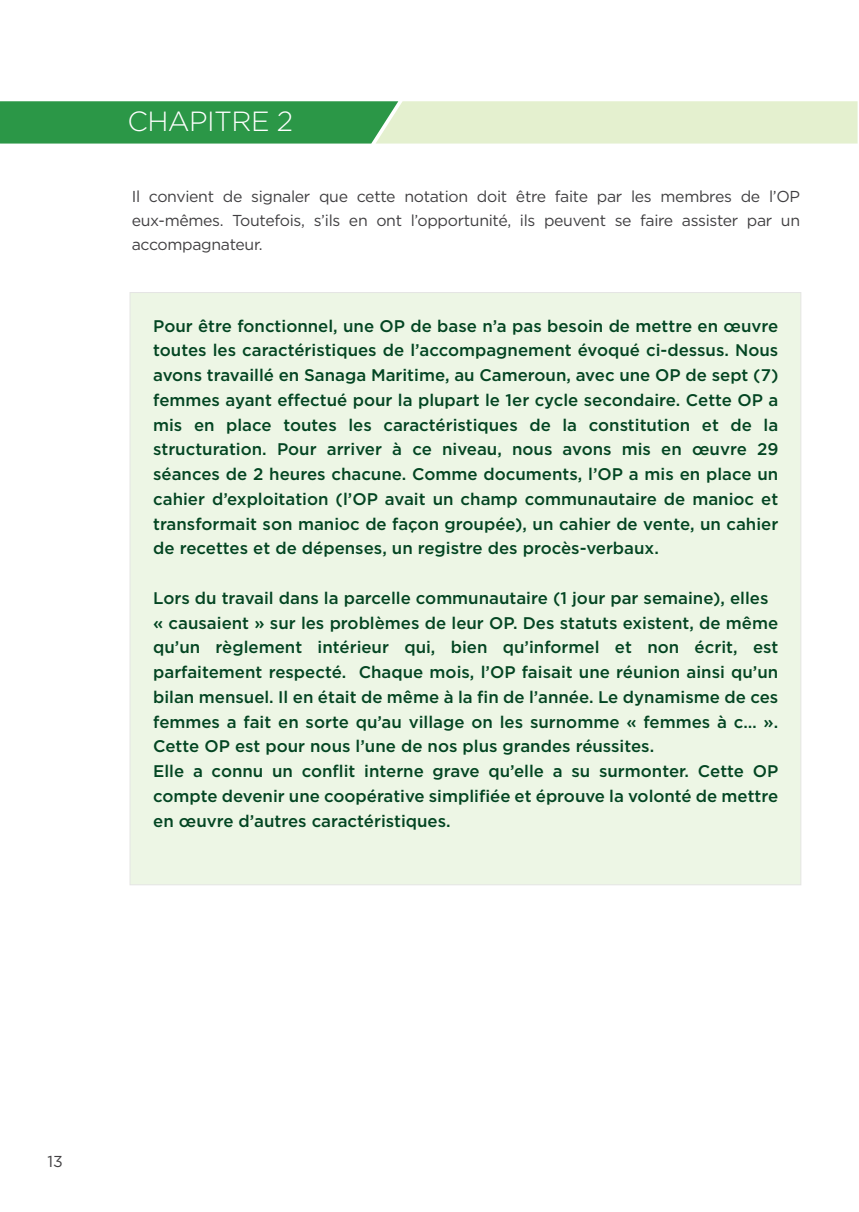
<style>
.page{position:relative;width:859px;height:1212px;background:#fff}
.page>*{position:absolute;margin:0;border:0;box-sizing:border-box;transform-origin:0 0}
.t1{font:300 27.65px "Gotham";letter-spacing:-.02em;color:#fff}
.t2{font:500 16.8px/24.7px "Gotham";color:#034522;text-align:justify}
.t3{font:15.75px/23.8px "Gotham";letter-spacing:-.02em;color:#414042;text-align:justify}
</style>
<div class="page">
<svg style="left:0;top:101px;width:857px;height:43px;background:#92c993"></svg>
<div style="left:130px;top:292px;width:670px;height:592px;background:#edf6e5"></div>
<h1 class="t1" style="left:127px;top:103px;width:167px">CHAPITRE 2</h1>
<p class="t3" style="left:132px;top:184px;width:669px">Il convient de signaler que cette notation doit être faite par les membres de l’OP eux-mêmes. Toutefois, s’ils en ont l’opportunité, ils peuvent se faire assister par un accompagnateur.</p>
<p class="t2" style="left:153px;top:313px;width:626px">Pour être fonctionnel, une OP de base n’a pas besoin de mettre en œuvre toutes les caractéristiques de l’accompagnement évoqué ci-dessus. Nous avons travaillé en Sanaga Maritime, au Cameroun, avec une OP de sept (7) femmes ayant e ectué pour la plupart le 1er cycle secondaire. Cette OP a mis en place toutes les caractéristiques de la constitution et de la structuration. Pour arriver à ce niveau, nous avons mis en œuvre 29 séances de 2 heures chacune. Comme documents, l’OP a mis en place un cahier d’exploitation (l’OP avait un champ communautaire de manioc et transformait son manioc de façon groupée), un cahier de vente, un cahier de recettes et de dépenses, un registre des procès-verbaux.</p>
<p class="t2" style="left:153px;top:585px;width:626px;text-align:left">Lors du travail dans la parcelle communautaire (1 jour par semaine), elles « causaient » sur les problèmes de leur OP. Des statuts existent, de même qu’un règlement intérieur qui, bien qu’informel et non écrit, est parfaitement respecté. Chaque mois, l’OP faisait une réunion ainsi qu’un bilan mensuel. Il en était de même à la fin de l’année. Le dynamisme de ces femmes a fait en sorte qu’au village on les surnomme « femmes à c… ».<br>Cette OP est pour nous l’une de nos plus grandes réussites.<br>Elle a connu un conflit interne grave qu’elle a su surmonter. Cette OP compte devenir une coopérative simplifiée et éprouve la volonté de mettre en œuvre d’autres caractéristiques.</p>
<p class="t3" style="left:47px;top:1149px;width:17px">13</p>
</div>
